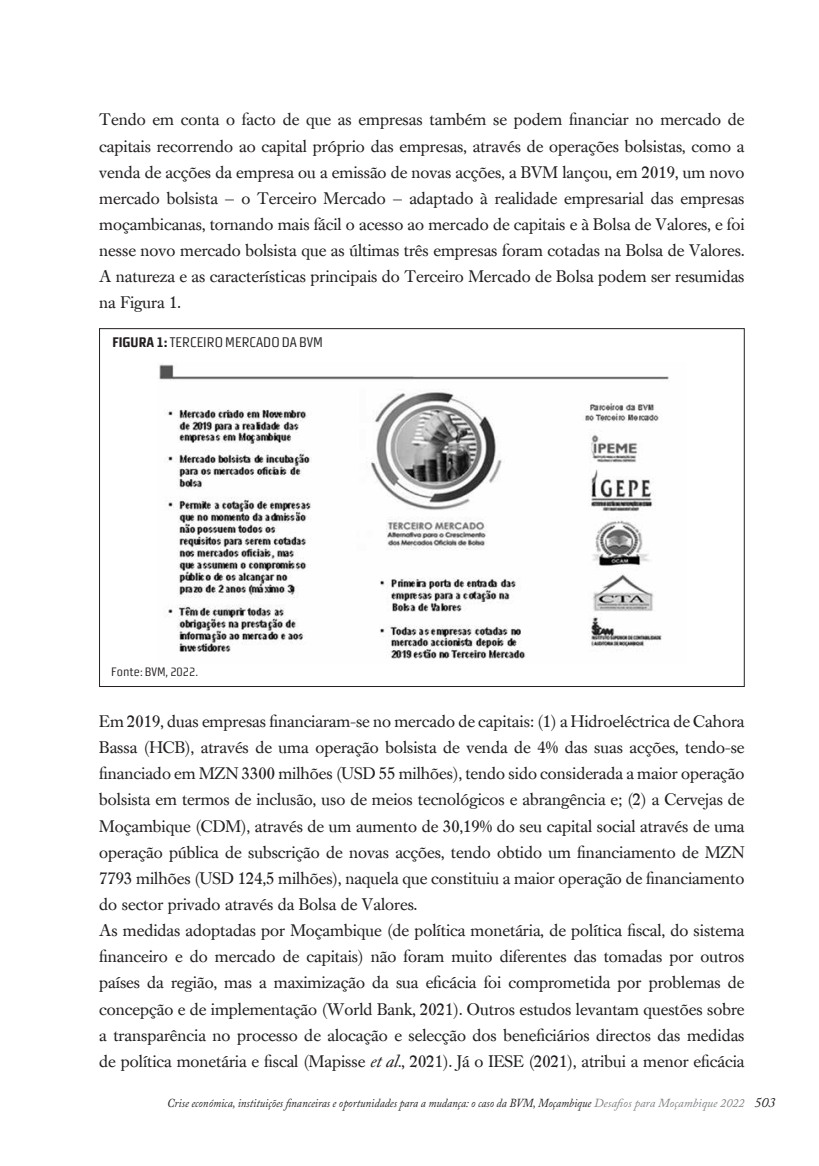
<style>
.page{position:relative;width:819px;height:1166px;background:#fff}
.page>*{position:absolute;margin:0;border:0;box-sizing:border-box;transform-origin:0 0}
.t1{font:16.62px/26.1px "Caslon Book BE";color:#231f20;text-align:justify}
.t2{font:14px "Morgan Sn Cn Lining";color:#231f20}
.t3{font:italic 12.25px "Adobe Caslon Pro";color:#231f20;scale:.9 1}
.t4{font:12.25px "Morgan Sn Cn Lining";color:#231f20}
.s1{font-weight:700}
.s2{font-style:italic}
.s3{color:#808285}
.s4{font-size:14px}
</style>
<div class="page">
<img style="left:159px;top:364px;width:510px;height:295px">
<p class="t1" style="left:99px;top:107px;width:646px">Tendo em conta o facto de que as empresas também se podem financiar no mercado de capitais recorrendo ao capital próprio das empresas, através de operações bolsistas, como a venda de acções da empresa ou a emissão de novas acções, a BVM lançou, em 2019, um novo mercado bolsista — o Terceiro Mercado — adaptado à realidade empresarial das empresas moçambicanas, tornando mais fácil o acesso ao mercado de capitais e à Bolsa de Valores, e foi nesse novo mercado bolsista que as últimas três empresas foram cotadas na Bolsa de Valores.<br>A natureza e as características principais do Terceiro Mercado de Bolsa podem ser resumidas na Figura 1.</p>
<p class="t2" style="left:112px;top:334px;width:212px"><span class="s1">FIGURA 1:</span> TERCEIRO MERCADO DA BVM</p>
<p class="t4" style="left:111px;top:664px;width:88px">Fonte: BVM, 2022.</p>
<p class="t1" style="left:99px;top:708px;width:646px;text-align:left">Em 2019, duas empresas financiaram-se no mercado de capitais: (1) a Hidroeléctrica de Cahora Bassa (HCB), através de uma operação bolsista de venda de 4% das suas acções, tendo-se financiado em MZN 3300 milhões (USD 55 milhões), tendo sido considerada a maior operação bolsista em termos de inclusão, uso de meios tecnológicos e abrangência e; (2) a Cervejas de Moçambique (CDM), através de um aumento de 30,19% do seu capital social através de uma operação pública de subscrição de novas acções, tendo obtido um financiamento de MZN 7793 milhões (USD 124,5 milhões), naquela que constituiu a maior operação de financiamento do sector privado através da Bolsa de Valores.<br>As medidas adoptadas por Moçambique (de política monetária, de política fiscal, do sistema financeiro e do mercado de capitais) não foram muito diferentes das tomadas por outros países da região, mas a maximização da sua eficácia foi comprometida por problemas de concepção e de implementação (World Bank, 2021). Outros estudos levantam questões sobre a transparência no processo de alocação e selecção dos beneficiários directos das medidas de política monetária e fiscal (Mapisse <span class="s2">et al.</span>, 2021). Já o IESE (2021), atribui a menor eficácia</p>
<p class="t3" style="left:167px;top:1095px;width:677px">Crise económica, instituições financeiras e oportunidades para a mudança: o caso da BVM, Moçambique <span class="s3">Desafios para Moçambique 2022</span> <span class="s4">503</span></p>
</div>
